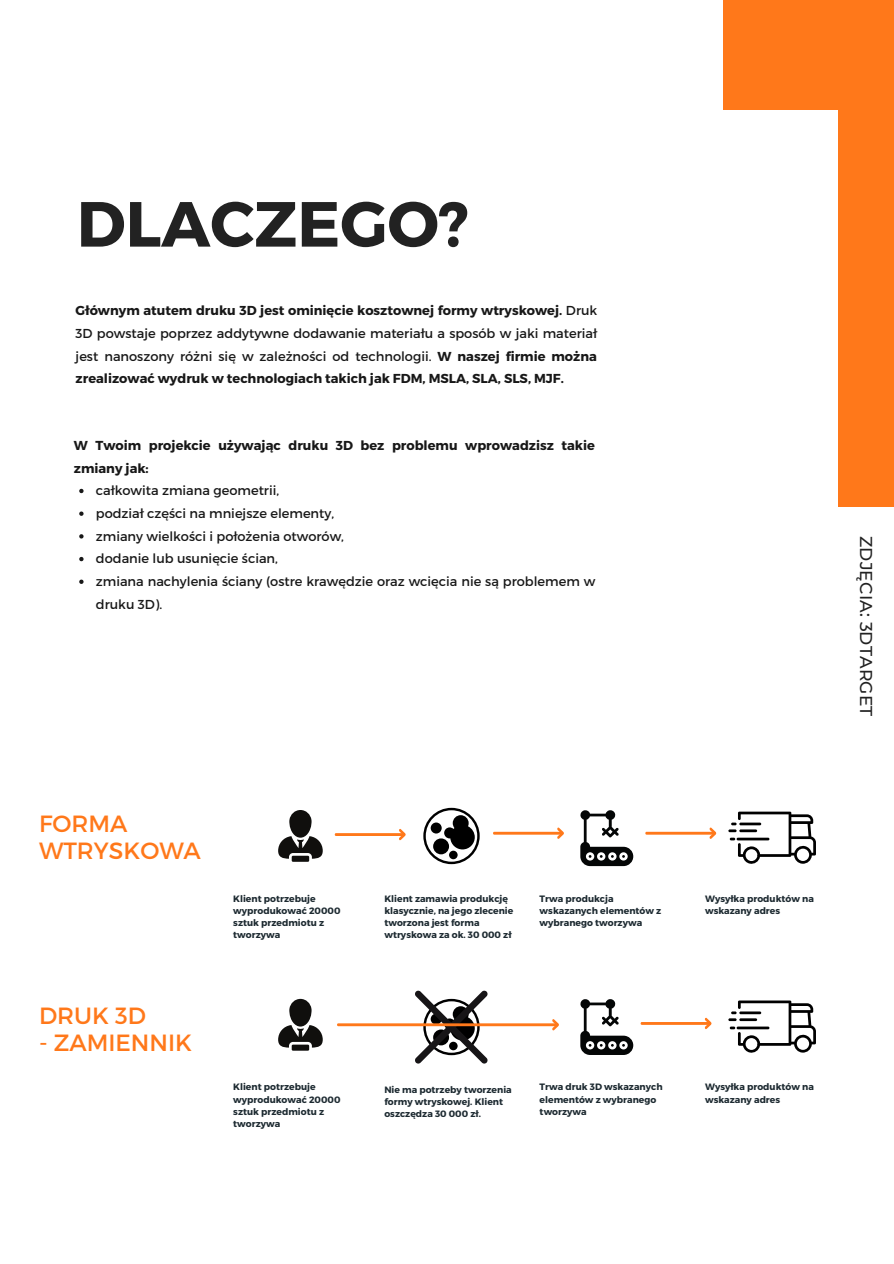
<style>
.page{position:relative;width:894px;height:1264px;background:#fff}
.page>*{position:absolute;margin:0;border:0;box-sizing:border-box;transform-origin:0 0}
.t1{font:700 63.6px "Montserrat";color:#222}
.t2{font:23.4px/27.2px "Montserrat";color:#ff781a}
.t3{font:500 17.1px "Montserrat";letter-spacing:.01em;color:#222}
.t4{font:700 12.9px/22.6px "Montserrat";color:#181818}
.t5{font:12.9px/22.6px "Montserrat";color:#181818}
.t6{font:700 9.15px/12.3px "Montserrat";color:#1d2a31}
.s1{font-weight:400}
</style>
<div class="page">
<svg style="left:79px;top:489px;width:4px;height:4px"></svg>
<svg style="left:79px;top:511px;width:4px;height:5px"></svg>
<svg style="left:79px;top:534px;width:4px;height:4px"></svg>
<svg style="left:79px;top:557px;width:4px;height:4px"></svg>
<svg style="left:79px;top:579px;width:4px;height:5px"></svg>
<div style="left:838px;top:54px;width:55px;height:452px;background:#ff781a"></div>
<div style="left:723px;top:0;width:170px;height:110px;background:#ff781a"></div>
<svg style="left:278px;top:810px;width:44px;height:48px"></svg>
<div style="left:291px;top:855px;width:18px;height:6px;background:#100f0d"></div>
<svg style="left:423px;top:807px;width:56px;height:57px"></svg>
<svg style="left:580px;top:810px;width:53px;height:56px"></svg>
<svg style="left:728px;top:811px;width:87px;height:53px"></svg>
<svg style="left:278px;top:998px;width:44px;height:49px"></svg>
<div style="left:291px;top:1044px;width:18px;height:6px;background:#100f0d"></div>
<svg style="left:580px;top:999px;width:53px;height:55px"></svg>
<svg style="left:728px;top:1000px;width:87px;height:53px"></svg>
<svg style="left:414px;top:990px;width:73px;height:73px"></svg>
<hr style="left:336px;top:833px;width:68px;height:2px;background:#ff781a">
<svg style="left:397px;top:829px;width:9px;height:12px"></svg>
<hr style="left:494px;top:832px;width:68px;height:2px;background:#ff781a">
<svg style="left:555px;top:827px;width:9px;height:12px"></svg>
<hr style="left:646px;top:832px;width:68px;height:2px;background:#ff781a">
<svg style="left:707px;top:827px;width:10px;height:12px"></svg>
<hr style="left:338px;top:1023px;width:219px;height:3px;background:#ff781a">
<svg style="left:550px;top:1019px;width:9px;height:12px"></svg>
<hr style="left:641px;top:1022px;width:68px;height:2px;background:#ff781a">
<svg style="left:702px;top:1017px;width:10px;height:12px"></svg>
<h1 class="t1" style="left:77px;top:183px;width:393px">DLACZEGO?</h1>
<p class="t4" style="left:76px;top:299px;width:523px;text-align:justify">Głównym atutem druku 3D jest ominięcie kosztownej formy wtryskowej. <span class="s1">Druk 3D powstaje poprzez addytywne dodawanie materiału a sposób w jaki materiał jest nanoszony różni się w zależności od technologii.</span> W naszej firmie można zrealizować wydruk w technologiach takich jak FDM, MSLA, SLA, SLS, MJF.</p>
<h3 class="t4" style="left:74px;top:433px;width:522px">W Twoim projekcie używając druku 3D bez problemu wprowadzisz takie zmiany jak:</h3>
<h3 class="t5" style="left:96px;top:479px;width:501px">całkowita zmiana geometrii,<br>podział części na mniejsze elementy,<br>zmiany wielkości i położenia otworów,<br>dodanie lub usunięcie ścian,<br>zmiana nachylenia ściany (ostre krawędzie oraz wcięcia nie są problemem w druku 3D).</h3>
<h2 class="t2" style="left:39px;top:809px;width:163px">FORMA<br>WTRYSKOWA</h2>
<h2 class="t2" style="left:39px;top:1000px;width:108px">DRUK 3D</h2>
<h2 class="t2" style="left:39px;top:1028px;width:154px">- ZAMIENNIK</h2>
<p class="t6" style="left:233px;top:891px;width:109px">Klient potrzebuje wyprodukować 20000 sztuk przedmiotu z tworzywa</p>
<p class="t6" style="left:384px;top:891px;width:130px">Klient zamawia produkcję klasycznie, na jego zlecenie tworzona jest forma wtryskowa za ok. 30 000 zł</p>
<p class="t6" style="left:539px;top:891px;width:123px">Trwa produkcja wskazanych elementów z wybranego tworzywa</p>
<p class="t6" style="left:704px;top:891px;width:110px">Wysyłka produktów na wskazany adres</p>
<p class="t6" style="left:233px;top:1080px;width:109px">Klient potrzebuje wyprodukować 20000 sztuk przedmiotu z tworzywa</p>
<p class="t6" style="left:539px;top:1080px;width:124px">Trwa druk 3D wskazanych elementów z wybranego tworzywa</p>
<p class="t6" style="left:704px;top:1080px;width:110px">Wysyłka produktów na wskazany adres</p>
<p class="t6" style="left:384px;top:1082px;width:129px">Nie ma potrzeby tworzenia formy wtryskowej. Klient oszczędza 30 000 zł.</p>
<h3 class="t3" style="left:876px;top:536px;width:182px;rotate:90deg">ZDJĘCIA: 3DTARGET</h3>
</div>
